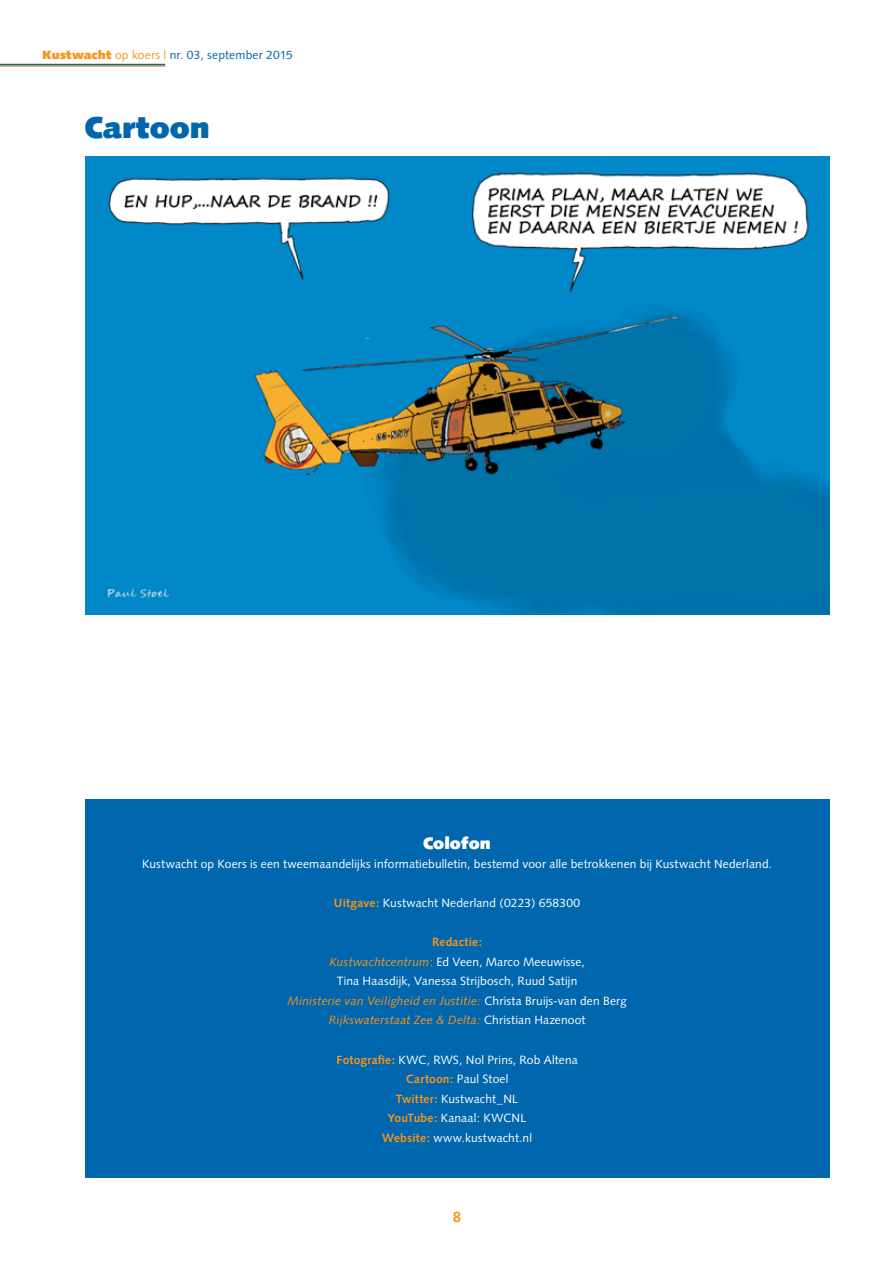
<style>
.page{position:relative;width:893px;height:1263px;background:#fff}
.page>*{position:absolute;margin:0;border:0;box-sizing:border-box;transform-origin:0 0}
.t1{font:900 30px "Syntax";letter-spacing:.005em;color:#0066ad}
.t2{font:900 16.5px "Syntax";letter-spacing:.005em;color:#fff}
.t3{font:700 15px "Syntax";color:#f7941e}
.t4{font:12px/19.5px "Syntax";letter-spacing:.01em;color:#fff;text-align:center}
.t5{font:12px "Syntax";letter-spacing:.015em;color:#0066ad}
.s1{font-weight:900;color:#f7941e}
.s2{color:#f7941e}
.s3{font-weight:700;color:#f7941e}
.s4{font-style:italic;color:#f7941e}
</style>
<div class="page">
<div style="left:85px;top:800px;width:744px;height:378px;background:#0066ad"></div>
<img style="left:85px;top:157px;width:744px;height:458px">
<hr style="left:0;top:65px;width:165px;height:2px;background:#f7941e">
<hr style="left:0;top:64px;width:165px;height:1px;background:#0066ad">
<p class="t5" style="left:43px;top:47px;width:252px"><span class="s1">Kustwacht</span> <span class="s2">op koers |</span> nr. 03, september 2015</p>
<h1 class="t1" style="left:85px;top:109px;width:126px">Cartoon</h1>
<h2 class="t2" style="left:423px;top:833px;width:69px">Colofon</h2>
<p class="t4" style="left:142px;top:855px;width:631px">Kustwacht op Koers is een tweemaandelijks informatiebulletin, bestemd voor alle betrokkenen bij Kustwacht Nederland.</p>
<p class="t4" style="left:334px;top:894px;width:248px"><span class="s3">Uitgave:</span> Kustwacht Nederland (0223) 658300</p>
<p class="t4" style="left:288px;top:933px;width:341px"><span class="s3">Redactie:<br></span><span class="s4">Kustwachtcentrum</span><span class="s2">:</span> Ed Veen, Marco Meeuwisse,<br>Tina Haasdijk, Vanessa Strijbosch, Ruud Satijn<br><span class="s4">Ministerie van Veiligheid en Justitie:</span> Christa Bruijs-van den Berg <span class="s4">Rijkswaterstaat Zee &amp; Delta:</span> Christian Hazenoot</p>
<p class="t4" style="left:336px;top:1050px;width:243px"><span class="s3">Fotografie:</span> KWC, RWS, Nol Prins, Rob Altena<br><span class="s3">Cartoon:</span> Paul Stoel<br><span class="s3">Twitter:</span> Kustwacht_NL<br><span class="s3">YouTube:</span> Kanaal: KWCNL<br><span class="s3">Website:</span> www.kustwacht.nl</p>
<p class="t3" style="left:453px;top:1208px;width:10px">8</p>
</div>
